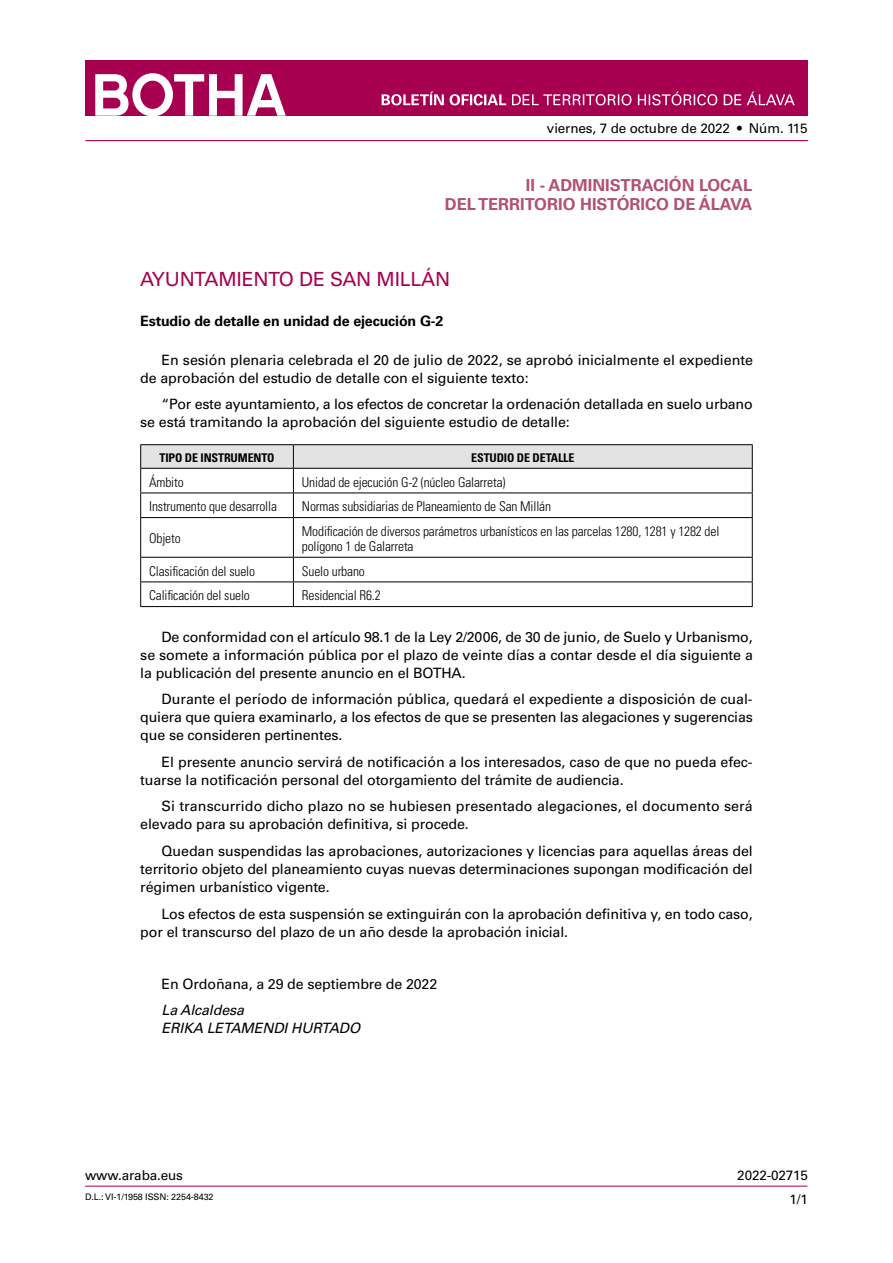
<style>
.page{position:relative;width:893px;height:1263px;background:#fff}
.page>*{position:absolute;margin:0;border:0;box-sizing:border-box;transform-origin:0 0}
.t1{font:19.5px "Univers LT Std";letter-spacing:-.01em;color:#a80050}
.t2{font:700 16.5px/19.8px "Univers LT Std";color:#b25170;text-align:right}
.t3{font:14.25px/18px "Univers LT Std";letter-spacing:-.01em;color:#000}
.t4{font:700 14.25px "Univers LT Std";letter-spacing:-.01em;color:#000}
.t5{font:italic 14.25px/18px "Univers LT Std";letter-spacing:-.01em;color:#000}
.t6{font:300 condensed 13.5px/15px "Univers LT Std";letter-spacing:-.01em;color:#000}
.t7{font:13.5px "Univers LT Std";letter-spacing:-.01em;color:#000}
.t8{font:700 condensed 12px "Univers LT Std";letter-spacing:-.01em;color:#000}
.t9{font:9px "Univers LT Std";letter-spacing:-.01em;color:#000}
</style>
<div class="page">
<hr style="left:85px;top:1186px;width:722px;height:1px;background:#a80050">
<div style="left:85px;top:60px;width:723px;height:55px;background:#a80050"></div>
<svg style="left:95px;top:73px;width:191px;height:43px"></svg>
<hr style="left:85px;top:140px;width:723px;height:1px;background:#a80050">
<svg style="left:382px;top:92px;width:413px;height:13px"></svg>
<hr style="left:140px;top:444px;width:153px;height:1px;background:#000">
<hr style="left:293px;top:444px;width:460px;height:1px;background:#000">
<svg style="left:140px;top:445px;width:613px;height:72px"></svg>
<hr style="left:140px;top:517px;width:153px;height:1px;background:#000">
<hr style="left:140px;top:518px;width:1px;height:39px;background:#000">
<hr style="left:293px;top:517px;width:460px;height:1px;background:#000">
<hr style="left:293px;top:518px;width:1px;height:39px;background:#000">
<hr style="left:752px;top:518px;width:1px;height:39px;background:#000">
<hr style="left:140px;top:557px;width:153px;height:1px;background:#000">
<hr style="left:293px;top:557px;width:460px;height:1px;background:#000">
<hr style="left:140px;top:581px;width:153px;height:1px;background:#000">
<svg style="left:140px;top:558px;width:1px;height:48px"></svg>
<hr style="left:293px;top:581px;width:460px;height:1px;background:#000">
<svg style="left:293px;top:558px;width:1px;height:48px"></svg>
<svg style="left:752px;top:558px;width:1px;height:48px"></svg>
<hr style="left:140px;top:606px;width:153px;height:1px;background:#000">
<hr style="left:293px;top:606px;width:460px;height:1px;background:#000">
<p class="t7" style="left:547px;top:121px;width:262px">viernes, 7 de octubre de 2022 • Núm. 115</p>
<p class="t2" style="left:445px;top:175px;width:309px">II - ADMINISTRACIÓN LOCAL<br>DEL TERRITORIO HISTÓRICO DE ÁLAVA</p>
<h1 class="t1" style="left:140px;top:268px;width:311px">AYUNTAMIENTO DE SAN MILLÁN</h1>
<p class="t4" style="left:140px;top:312px;width:305px">Estudio de detalle en unidad de ejecución G-2</p>
<p class="t3" style="left:140px;top:351px;width:614px;text-indent:21px">En sesión plenaria celebrada el 20 de julio de 2022, se aprobó inicialmente el expediente de aprobación del estudio de detalle con el siguiente texto:</p>
<p class="t3" style="left:140px;top:395px;width:614px;text-indent:21px">“Por este ayuntamiento, a los efectos de concretar la ordenación detallada en suelo urbano se está tramitando la aprobación del siguiente estudio de detalle:</p>
<p class="t8" style="left:159px;top:450px;width:117px">TIPO DE INSTRUMENTO</p>
<p class="t8" style="left:471px;top:450px;width:105px">ESTUDIO DE DETALLE</p>
<p class="t6" style="left:149px;top:474px;width:36px">Ámbito</p>
<p class="t6" style="left:302px;top:474px;width:205px">Unidad de ejecución G-2 (núcleo Galarreta)</p>
<p class="t6" style="left:149px;top:499px;width:129px">Instrumento que desarrolla</p>
<p class="t6" style="left:302px;top:499px;width:251px">Normas subsidiarias de Planeamiento de San Millán</p>
<p class="t6" style="left:149px;top:531px;width:33px">Objeto</p>
<p class="t6" style="left:302px;top:524px;width:419px">Modificación de diversos parámetros urbanísticos en las parcelas 1280, 1281 y 1282 del polígono 1 de Galarreta</p>
<p class="t6" style="left:149px;top:563px;width:107px">Clasificación del suelo</p>
<p class="t6" style="left:302px;top:563px;width:64px">Suelo urbano</p>
<p class="t6" style="left:149px;top:588px;width:102px">Calificación del suelo</p>
<p class="t6" style="left:302px;top:588px;width:80px">Residencial R6.2</p>
<p class="t3" style="left:140px;top:628px;width:614px;text-align:justify;text-indent:21px">De conformidad con el artículo 98.1 de la Ley 2/2006, de 30 de junio, de Suelo y Urbanismo, se somete a información pública por el plazo de veinte días a contar desde el día siguiente a la publicación del presente anuncio en el BOTHA.</p>
<p class="t3" style="left:140px;top:690px;width:614px;text-align:justify;text-indent:21px">Durante el período de información pública, quedará el expediente a disposición de cual&shy;quiera que quiera examinarlo, a los efectos de que se presenten las alegaciones y sugerencias que se consideren pertinentes.</p>
<p class="t3" style="left:140px;top:753px;width:614px;text-indent:21px">El presente anuncio servirá de notificación a los interesados, caso de que no pueda efec&shy;tuarse la notificación personal del otorgamiento del trámite de audiencia.</p>
<p class="t3" style="left:140px;top:797px;width:614px;text-indent:21px">Si transcurrido dicho plazo no se hubiesen presentado alegaciones, el documento será elevado para su aprobación definitiva, si procede.</p>
<p class="t3" style="left:140px;top:842px;width:614px;text-align:justify;text-indent:21px">Quedan suspendidas las aprobaciones, autorizaciones y licencias para aquellas áreas del territorio objeto del planeamiento cuyas nuevas determinaciones supongan modificación del régimen urbanístico vigente.</p>
<p class="t3" style="left:140px;top:904px;width:614px;text-indent:21px">Los efectos de esta suspensión se extinguirán con la aprobación definitiva y, en todo caso, por el transcurso del plazo de un año desde la aprobación inicial.</p>
<p class="t3" style="left:162px;top:974px;width:277px">En Ordoñana, a 29 de septiembre de 2022</p>
<p class="t5" style="left:162px;top:1001px;width:200px">La Alcaldesa<br>ERIKA LETAMENDI HURTADO</p>
<p class="t7" style="left:85px;top:1167px;width:99px">www.araba.eus</p>
<p class="t9" style="left:85px;top:1192px;width:130px">D.L.: VI-1/1958 ISSN: 2254-8432</p>
<p class="t7" style="left:737px;top:1167px;width:72px">2022-02715</p>
<p class="t7" style="left:789px;top:1191px;width:20px">1/1</p>
</div>
